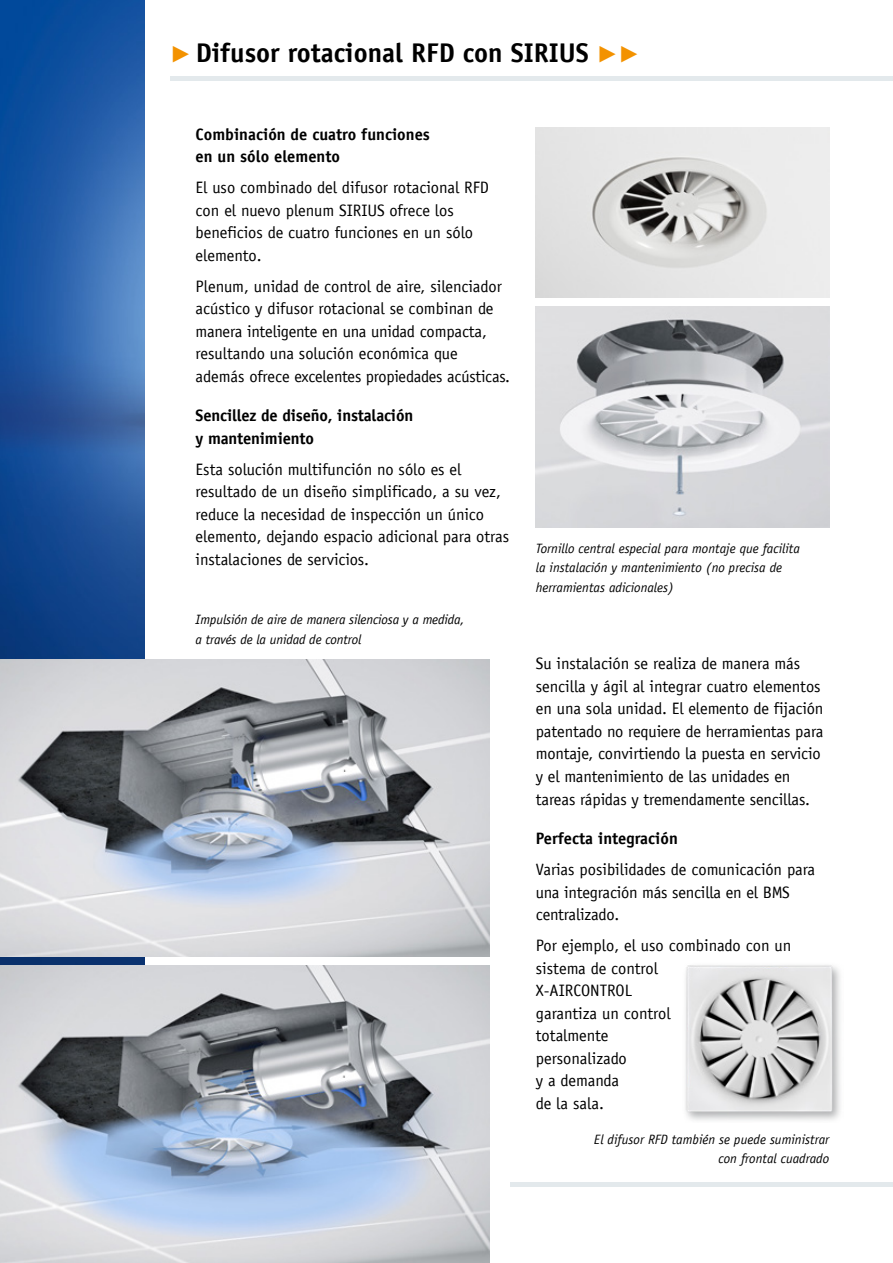
<style>
.page{position:relative;width:893px;height:1263px;background:#fff}
.page>*{position:absolute;margin:0;border:0;box-sizing:border-box;transform-origin:0 0}
.t1{font:700 27px "TROX Officina Sans";color:#000}
.t2{font:16.5px/22.5px "TROX Officina Sans";color:#000}
.t3{font:700 16.5px/22.5px "TROX Officina Sans";color:#000}
.t4{font:italic 13.5px/19.5px "TROX Officina Sans";color:#000}
.s1{font-family:"TROX Helvetica";font-weight:400;color:#f39200}
</style>
<div class="page">
<hr style="left:170px;top:77px;width:723px;height:4px;background:#e3e9ec">
<hr style="left:510px;top:1182px;width:383px;height:4px;background:#e3e9ec">
<img style="left:536px;top:128px;width:293px;height:170px">
<img style="left:685px;top:965px;width:155px;height:156px">
<img style="left:145px;top:659px;width:344px;height:298px">
<img style="left:145px;top:965px;width:344px;height:298px">
<svg style="left:0;top:0;width:145px;height:1263px;background:#6685ae"></svg>
<svg style="left:536px;top:306px;width:293px;height:221px;background:#c9cacd"></svg>
<h1 class="t1" style="left:170px;top:36px;width:472px"><span class="s1">▶</span> Difusor rotacional RFD con SIRIUS <span class="s1">▶▶</span></h1>
<p class="t3" style="left:196px;top:123px;width:236px">Combinación de cuatro funciones en un sólo elemento</p>
<p class="t2" style="left:196px;top:176px;width:295px">El uso combinado del difusor rotacional RFD con el nuevo plenum SIRIUS ofrece los beneficios de cuatro funciones en un sólo elemento.</p>
<p class="t2" style="left:196px;top:275px;width:316px">Plenum, unidad de control de aire, silenciador acústico y difusor rotacional se combinan de manera inteligente en una unidad compacta, resultando una solución económica que además ofrece excelentes propiedades acústicas.</p>
<p class="t3" style="left:196px;top:404px;width:219px">Sencillez de diseño, instalación y mantenimiento</p>
<p class="t2" style="left:196px;top:458px;width:315px">Esta solución multifunción no sólo es el resultado de un diseño simplificado, a su vez, reduce la necesidad de inspección un único elemento, dejando espacio adicional para otras instalaciones de servicios.</p>
<p class="t4" style="left:196px;top:610px;width:270px">Impulsión de aire de manera silenciosa y a medida, a través de la unidad de control</p>
<p class="t4" style="left:536px;top:539px;width:266px">Tornillo central especial para montaje que facilita la instalación y mantenimiento (no precisa de herramientas adicionales)</p>
<p class="t2" style="left:536px;top:653px;width:289px">Su instalación se realiza de manera más sencilla y ágil al integrar cuatro elementos en una sola unidad. El elemento de fijación patentado no requiere de herramientas para montaje, convirtiendo la puesta en servicio y el mantenimiento de las unidades en tareas rápidas y tremendamente sencillas.</p>
<p class="t3" style="left:536px;top:827px;width:144px">Perfecta integración</p>
<p class="t2" style="left:536px;top:858px;width:281px">Varias posibilidades de comunicación para una integración más sencilla en el BMS centralizado.</p>
<p class="t2" style="left:536px;top:934px;width:257px">Por ejemplo, el uso combinado con un sistema de control<br>X-AIRCONTROL<br>garantiza un control<br>totalmente<br>personalizado<br>y a demanda<br>de la sala.</p>
<p class="t4" style="left:594px;top:1129px;width:237px;text-align:right">El difusor RFD también se puede suministrar con frontal cuadrado</p>
</div>
